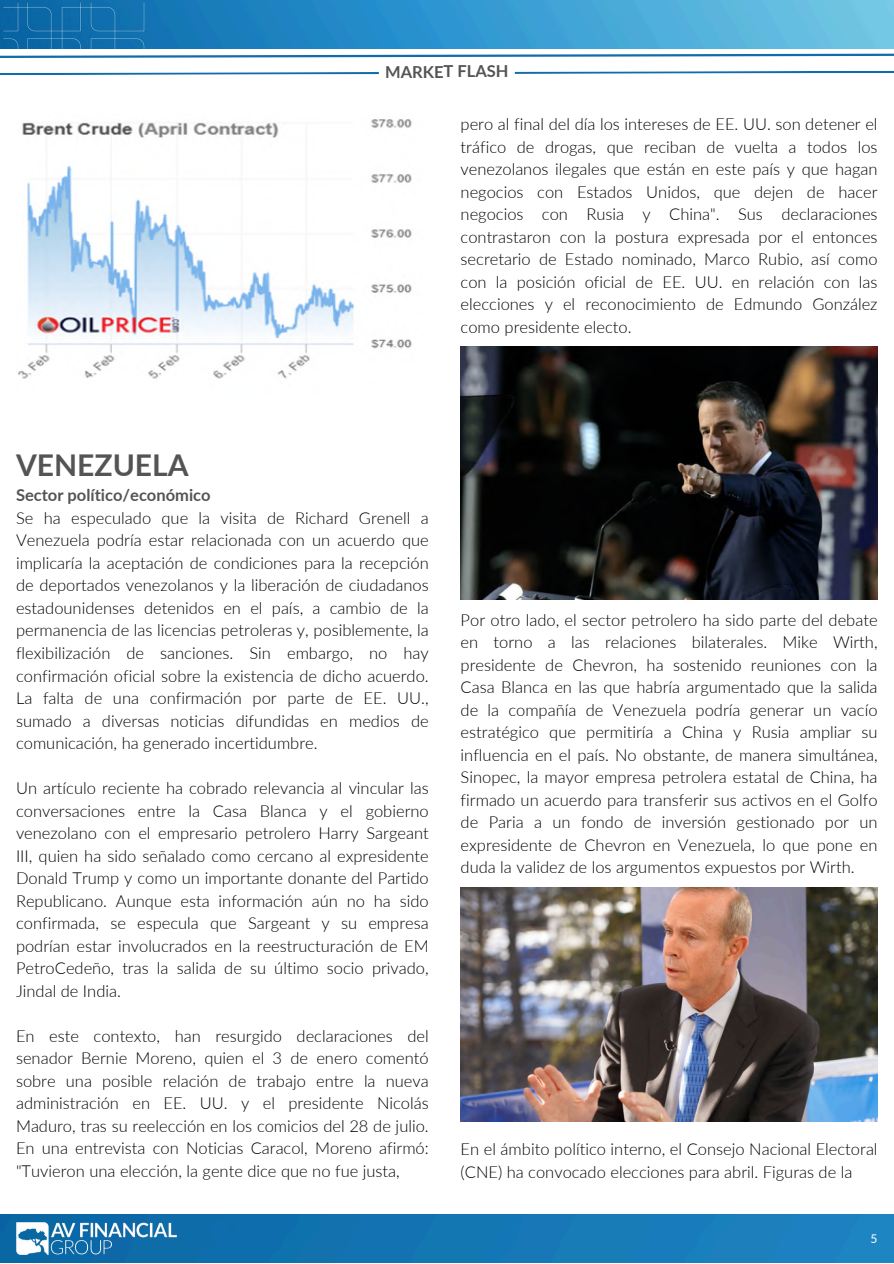
<style>
.page{position:relative;width:894px;height:1264px;background:#fff}
.page>*{position:absolute;margin:0;border:0;box-sizing:border-box;transform-origin:0 0}
.t1{font:700 30px "Lato";color:#545454}
.t2{font:300 16.5px/22.5px "Lato";color:#000;text-align:justify}
.t3{font:700 16.5px "Lato";color:#545454}
.t4{font:12px "Lato";color:#fff}
.s1{font-weight:700;color:#545454}
</style>
<div class="page">
<img style="left:0;top:1214px;width:893px;height:48px">
<img style="left:11px;top:1214px;width:170px;height:49px">
<svg style="left:0;top:53px;width:893px;height:5px"></svg>
<svg style="left:0;top:71px;width:893px;height:4px"></svg>
<img style="left:0;top:0;width:893px;height:49px">
<img style="left:18px;top:119px;width:394px;height:260px">
<img style="left:460px;top:346px;width:416px;height:253px">
<img style="left:460px;top:887px;width:416px;height:234px">
<p class="t3" style="left:385px;top:61px;width:125px">MARKET FLASH</p>
<p class="t2" style="left:460px;top:113px;width:418px">pero al final del día los intereses de EE. UU. son detener el tráfico de drogas, que reciban de vuelta a todos los venezolanos ilegales que están en este país y que hagan negocios con Estados Unidos, que dejen de hacer negocios con Rusia y China". Sus declaraciones contrastaron con la postura expresada por el entonces secretario de Estado nominado, Marco Rubio, así como con la posición oficial de EE. UU. en relación con las elecciones y el reconocimiento de Edmundo González como presidente electo.</p>
<h1 class="t1" style="left:16px;top:446px;width:174px">VENEZUELA</h1>
<h1 class="t2" style="left:16px;top:484px;width:414px;text-align:left"><span class="s1">Sector político/económico<br></span>Se ha especulado que la visita de Richard Grenell a Venezuela podría estar relacionada con un acuerdo que implicaría la aceptación de condiciones para la recepción de deportados venezolanos y la liberación de ciudadanos estadounidenses detenidos en el país, a cambio de la permanencia de las licencias petroleras y, posiblemente, la flexibilización de sanciones. Sin embargo, no hay confirmación oficial sobre la existencia de dicho acuerdo.<br>La falta de una confirmación por parte de EE. UU., sumado a diversas noticias difundidas en medios de comunicación, ha generado incertidumbre.</h1>
<h1 class="t2" style="left:16px;top:776px;width:414px">Un artículo reciente ha cobrado relevancia al vincular las conversaciones entre la Casa Blanca y el gobierno venezolano con el empresario petrolero Harry Sargeant III, quien ha sido señalado como cercano al expresidente Donald Trump y como un importante donante del Partido Republicano. Aunque esta información aún no ha sido confirmada, se especula que Sargeant y su empresa podrían estar involucrados en la reestructuración de EM PetroCedeño, tras la salida de su último socio privado, Jindal de India.</h1>
<h1 class="t2" style="left:16px;top:1024px;width:414px">En este contexto, han resurgido declaraciones del senador Bernie Moreno, quien el 3 de enero comentó sobre una posible relación de trabajo entre la nueva administración en EE. UU. y el presidente Nicolás Maduro, tras su reelección en los comicios del 28 de julio.<br>En una entrevista con Noticias Caracol, Moreno afirmó: "Tuvieron una elección, la gente dice que no fue justa,</h1>
<p class="t2" style="left:460px;top:608px;width:418px">Por otro lado, el sector petrolero ha sido parte del debate en torno a las relaciones bilaterales. Mike Wirth, presidente de Chevron, ha sostenido reuniones con la Casa Blanca en las que habría argumentado que la salida de la compañía de Venezuela podría generar un vacío estratégico que permitiría a China y Rusia ampliar su influencia en el país. No obstante, de manera simultánea, Sinopec, la mayor empresa petrolera estatal de China, ha firmado un acuerdo para transferir sus activos en el Golfo de Paria a un fondo de inversión gestionado por un expresidente de Chevron en Venezuela, lo que pone en duda la validez de los argumentos expuestos por Wirth.</p>
<p class="t2" style="left:460px;top:1137px;width:418px">En el ámbito político interno, el Consejo Nacional Electoral (CNE) ha convocado elecciones para abril. Figuras de la</p>
<p class="t4" style="left:870px;top:1231px;width:8px">5</p>
</div>
